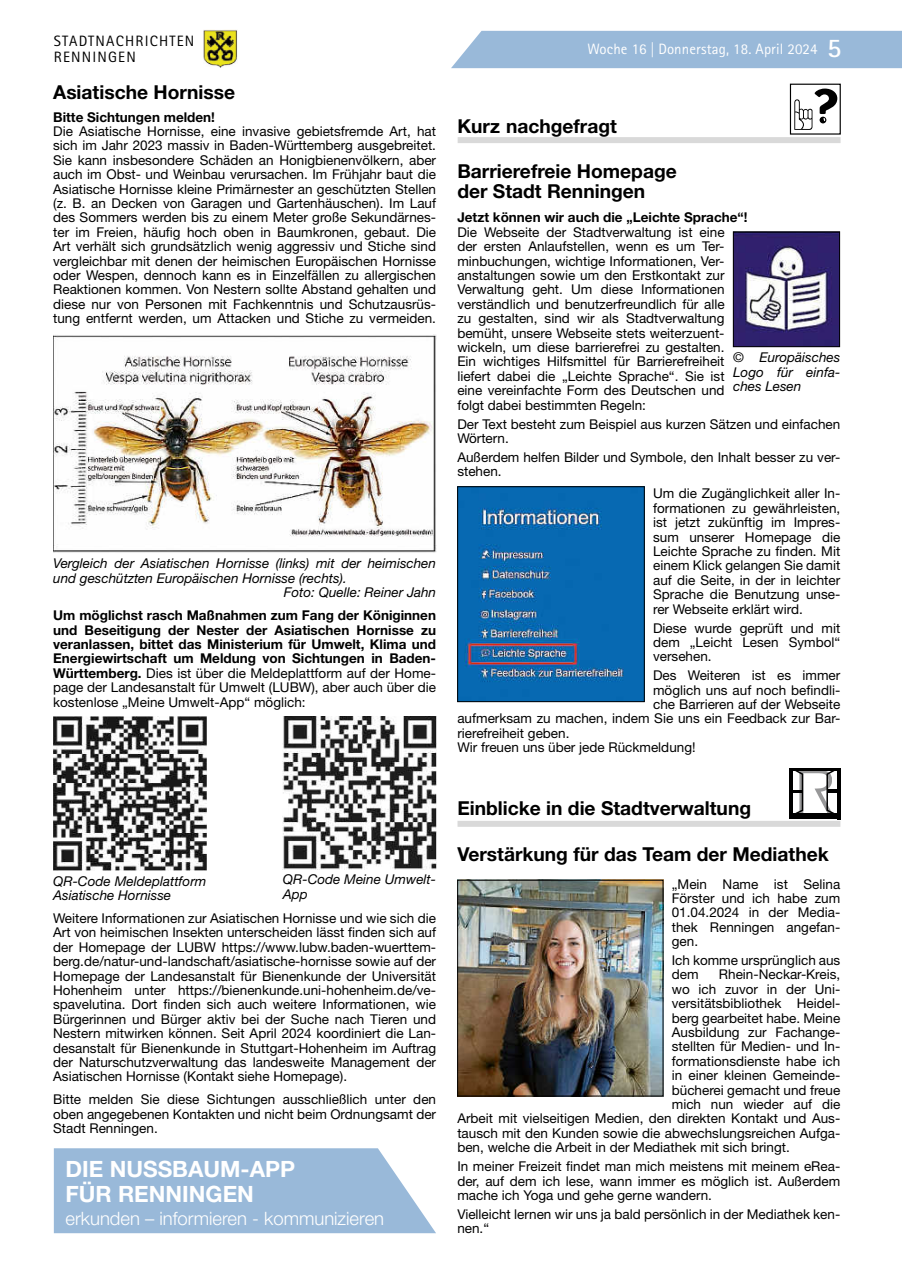
<style>
.page{position:relative;width:902px;height:1280px;background:#fff}
.page>*{position:absolute;margin:0;border:0;box-sizing:border-box;transform-origin:0 0}
.t1{font:700 22.5px/25.5px "Helvetica Neue LT Pro";color:#fff}
.t2{font:700 19.2px/20.7px "Helvetica Neue LT Pro";color:#000}
.t3{font:700 19.2px "Helvetica Neue";color:#000}
.t4{font:300 18.45px "Helvetica Neue LT Pro";color:#fff}
.t5{font:15px "Rotis Sans Serif Std";letter-spacing:.01em;color:#fff}
.t6{font:15px/16.5px "Rotis Sans Serif Std";letter-spacing:.08em;color:#000}
.t7{font:13.5px/14.4px "Helvetica Neue LT Pro";color:#000;text-align:justify}
.t8{font:700 13.5px/14.4px "Helvetica Neue LT Pro";color:#000;text-align:justify}
.t9{font:italic 13.5px/14.4px "Helvetica Neue LT Pro";color:#000}
.s1{font-family:"Helvetica Neue LT Pro";font-weight:300}
.s2{font-weight:700;font-size:27px}
.s3{font-weight:400}
</style>
<div class="page">
<img style="left:204px;top:30px;width:33px;height:38px">
<div style="left:451px;top:31px;width:450px;height:37px;background:#99b9d9"></div>
<img style="left:53px;top:335px;width:383px;height:218px">
<img style="left:53px;top:716px;width:153px;height:155px">
<img style="left:283px;top:716px;width:153px;height:153px">
<div style="left:789px;top:84px;width:51px;height:51px;border:1px solid #000"></div>
<svg style="left:794px;top:89px;width:43px;height:41px"></svg>
<div style="left:457px;top:137px;width:383px;height:6px;background:#d9d9d9"></div>
<img style="left:735px;top:234px;width:102px;height:111px">
<div style="left:733px;top:232px;width:106px;height:115px;border:1px solid #000"></div>
<img style="left:459px;top:488px;width:183px;height:212px">
<div style="left:457px;top:486px;width:187px;height:216px;border:1px solid #000"></div>
<div style="left:789px;top:813px;width:51px;height:6px;background:#000"></div>
<hr style="left:789px;top:768px;width:4px;height:46px;background:#000">
<svg style="left:793px;top:768px;width:47px;height:45px"></svg>
<div style="left:457px;top:821px;width:383px;height:6px;background:#d9d9d9"></div>
<img style="left:459px;top:882px;width:202px;height:212px">
<div style="left:457px;top:880px;width:206px;height:216px;border:1px solid #000"></div>
<svg style="left:54px;top:1148px;width:382px;height:85px;background:#a0bedb"></svg>
<p class="t6" style="left:54px;top:32px;width:142px">STADTNACHRICHTEN<br>RENNINGEN</p>
<p class="t5" style="left:587px;top:40px;width:255px">Woche 16 <span class="s1">|</span> Donnerstag, 18. April 2024 <span class="s2">5</span></p>
<h2 class="t2" style="left:53px;top:81px;width:183px">Asiatische Hornisse</h2>
<p class="t8" style="left:53px;top:109px;width:163px">Bitte Sichtungen melden!</p>
<p class="t7" style="left:53px;top:124px;width:384px">Die Asiatische Hornisse, eine invasive gebietsfremde Art, hat sich im Jahr 2023 massiv in Baden-Württemberg ausgebreitet.<br>Sie kann insbesondere Schäden an Honigbienenvölkern, aber auch im Obst- und Weinbau verursachen. Im Frühjahr baut die Asiatische Hornisse kleine Primärnester an geschützten Stellen (z. B. an Decken von Garagen und Gartenhäuschen). Im Lauf des Sommers werden bis zu einem Meter große Sekundärnes&shy;ter im Freien, häufig hoch oben in Baumkronen, gebaut. Die Art verhält sich grundsätzlich wenig aggressiv und Stiche sind vergleichbar mit denen der heimischen Europäischen Hornisse oder Wespen, dennoch kann es in Einzelfällen zu allergischen Reaktionen kommen. Von Nestern sollte Abstand gehalten und diese nur von Personen mit Fachkenntnis und Schutzausrüs&shy;tung entfernt werden, um Attacken und Stiche zu vermeiden.</p>
<h2 class="t3" style="left:457px;top:115px;width:161px">Kurz nachgefragt</h2>
<h2 class="t2" style="left:457px;top:160px;width:221px">Barrierefreie Homepage der Stadt Renningen</h2>
<p class="t8" style="left:457px;top:210px;width:292px">Jetzt können wir auch die „Leichte Sprache“!</p>
<p class="t7" style="left:457px;top:224px;width:269px">Die Webseite der Stadtverwaltung ist eine der ersten Anlaufstellen, wenn es um Ter&shy;minbuchungen, wichtige Informationen, Ver&shy;anstaltungen sowie um den Erstkontakt zur Verwaltung geht. Um diese Informationen verständlich und benutzerfreundlich für alle zu gestalten, sind wir als Stadtverwaltung bemüht, unsere Webseite stets weiterzuent&shy;wickeln, um diese barrierefrei zu gestalten.<br>Ein wichtiges Hilfsmittel für Barrierefreiheit liefert dabei die „Leichte Sprache“. Sie ist eine vereinfachte Form des Deutschen und folgt dabei bestimmten Regeln:</p>
<p class="t7" style="left:457px;top:416px;width:384px">Der Text besteht zum Beispiel aus kurzen Sätzen und einfachen<br>Wörtern.</p>
<p class="t7" style="left:457px;top:449px;width:384px">Außerdem helfen Bilder und Symbole, den Inhalt besser zu ver&shy;stehen.</p>
<p class="t7" style="left:653px;top:486px;width:189px">Um die Zugänglichkeit aller In&shy;formationen zu gewährleisten, ist jetzt zukünftig im Impres&shy;sum unserer Homepage die Leichte Sprache zu finden. Mit einem Klick gelangen Sie damit auf die Seite, in der in leichter Sprache die Benutzung unse&shy;rer Webseite erklärt wird.</p>
<p class="t7" style="left:653px;top:620px;width:189px">Diese wurde geprüft und mit dem „Leicht Lesen Symbol“ versehen.</p>
<p class="t7" style="left:653px;top:668px;width:189px">Des Weiteren ist es immer</p>
<p class="t7" style="left:653px;top:682px;width:189px">möglich uns auf noch befindli-</p>
<p class="t7" style="left:653px;top:697px;width:189px">che Barrieren auf der Webseite</p>
<p class="t7" style="left:457px;top:711px;width:384px">aufmerksam zu machen, indem Sie uns ein Feedback zur Bar-</p>
<p class="t7" style="left:457px;top:725px;width:114px">rierefreiheit geben.</p>
<p class="t7" style="left:457px;top:740px;width:240px">Wir freuen uns über jede Rückmeldung!</p>
<p class="t9" style="left:733px;top:350px;width:109px;text-align:justify">© Europäisches Logo für einfa&shy;ches Lesen</p>
<p class="t9" style="left:53px;top:556px;width:384px">Vergleich der Asiatischen Hornisse (links) mit der heimischen</p>
<p class="t9" style="left:53px;top:570px;width:295px">und geschützten Europäischen Hornisse (rechts).</p>
<p class="t9" style="left:284px;top:585px;width:154px">Foto: Quelle: Reiner Jahn</p>
<p class="t8" style="left:53px;top:608px;width:384px">Um möglichst rasch Maßnahmen zum Fang der Königinnen und Beseitigung der Nester der Asiatischen Hornisse zu veranlassen, bittet das Ministerium für Umwelt, Klima und Energiewirtschaft um Meldung von Sichtungen in Baden-Württemberg. <span class="s3">Dies ist über die Meldeplattform auf der Home&shy;page der Landesanstalt für Umwelt (LUBW), aber auch über die kostenlose „Meine Umwelt-App“ möglich:</span></p>
<p class="t9" style="left:53px;top:874px;width:155px">QR-Code Meldeplattform<br>Asiatische Hornisse</p>
<p class="t9" style="left:283px;top:872px;width:155px">QR-Code Meine Umwelt-<br>App</p>
<p class="t7" style="left:53px;top:910px;width:384px">Weitere Informationen zur Asiatischen Hornisse und wie sich die Art von heimischen Insekten unterscheiden lässt finden sich auf der Homepage der LUBW https://www.lubw.baden-wuerttem&shy;berg.de/natur-und-landschaft/asiatische-hornisse sowie auf der Homepage der Landesanstalt für Bienenkunde der Universität Hohenheim unter https://bienenkunde.uni-hohenheim.de/ve&shy;spavelutina. Dort finden sich auch weitere Informationen, wie Bürgerinnen und Bürger aktiv bei der Suche nach Tieren und Nestern mitwirken können. Seit April 2024 koordiniert die Lan&shy;desanstalt für Bienenkunde in Stuttgart-Hohenheim im Auftrag der Naturschutzverwaltung das landesweite Management der Asiatischen Hornisse (Kontakt siehe Homepage).</p>
<p class="t7" style="left:53px;top:1092px;width:384px">Bitte melden Sie diese Sichtungen ausschließlich unter den oben angegebenen Kontakten und nicht beim Ordnungsamt der Stadt Renningen.</p>
<h1 class="t1" style="left:65px;top:1156px;width:231px">DIE NUSSBAUM-APP<br>FÜR RENNINGEN</h1>
<h3 class="t4" style="left:65px;top:1207px;width:320px">erkunden – informieren - kommunizieren</h3>
<h2 class="t3" style="left:457px;top:796px;width:295px">Einblicke in die Stadtverwaltung</h2>
<h2 class="t2" style="left:457px;top:844px;width:373px">Verstärkung für das Team der Mediathek</h2>
<p class="t7" style="left:671px;top:876px;width:170px">„Mein Name ist Selina Förster und ich habe zum 01.04.2024 in der Media&shy;thek Renningen angefan&shy;gen.</p>
<p class="t7" style="left:671px;top:953px;width:170px">Ich komme ursprünglich aus dem</p>
<p class="t7" style="left:719px;top:967px;width:123px">Rhein-Neckar-Kreis,</p>
<p class="t7" style="left:671px;top:981px;width:170px">wo ich zuvor in der Uni-</p>
<p class="t7" style="left:671px;top:996px;width:170px">versitätsbibliothek Heidel-</p>
<p class="t7" style="left:671px;top:1010px;width:170px">berg gearbeitet habe. Meine</p>
<p class="t7" style="left:671px;top:1025px;width:170px">Ausbildung zur Fachange-</p>
<p class="t7" style="left:671px;top:1039px;width:170px">stellten für Medien- und In-</p>
<p class="t7" style="left:671px;top:1053px;width:170px">formationsdienste habe ich</p>
<p class="t7" style="left:671px;top:1068px;width:170px">in einer kleinen Gemeinde-</p>
<p class="t7" style="left:671px;top:1082px;width:170px">bücherei gemacht und freue</p>
<p class="t7" style="left:671px;top:1097px;width:170px">mich nun wieder auf die</p>
<p class="t7" style="left:457px;top:1111px;width:384px">Arbeit mit vielseitigen Medien, den direkten Kontakt und Aus-</p>
<p class="t7" style="left:457px;top:1125px;width:384px">tausch mit den Kunden sowie die abwechslungsreichen Aufga-</p>
<p class="t7" style="left:457px;top:1140px;width:334px">ben, welche die Arbeit in der Mediathek mit sich bringt.</p>
<p class="t7" style="left:457px;top:1159px;width:384px">In meiner Freizeit findet man mich meistens mit meinem eRea&shy;der, auf dem ich lese, wann immer es möglich ist. Außerdem mache ich Yoga und gehe gerne wandern.</p>
<p class="t7" style="left:457px;top:1206px;width:384px">Vielleicht lernen wir uns ja bald persönlich in der Mediathek ken&shy;nen.“</p>
</div>
